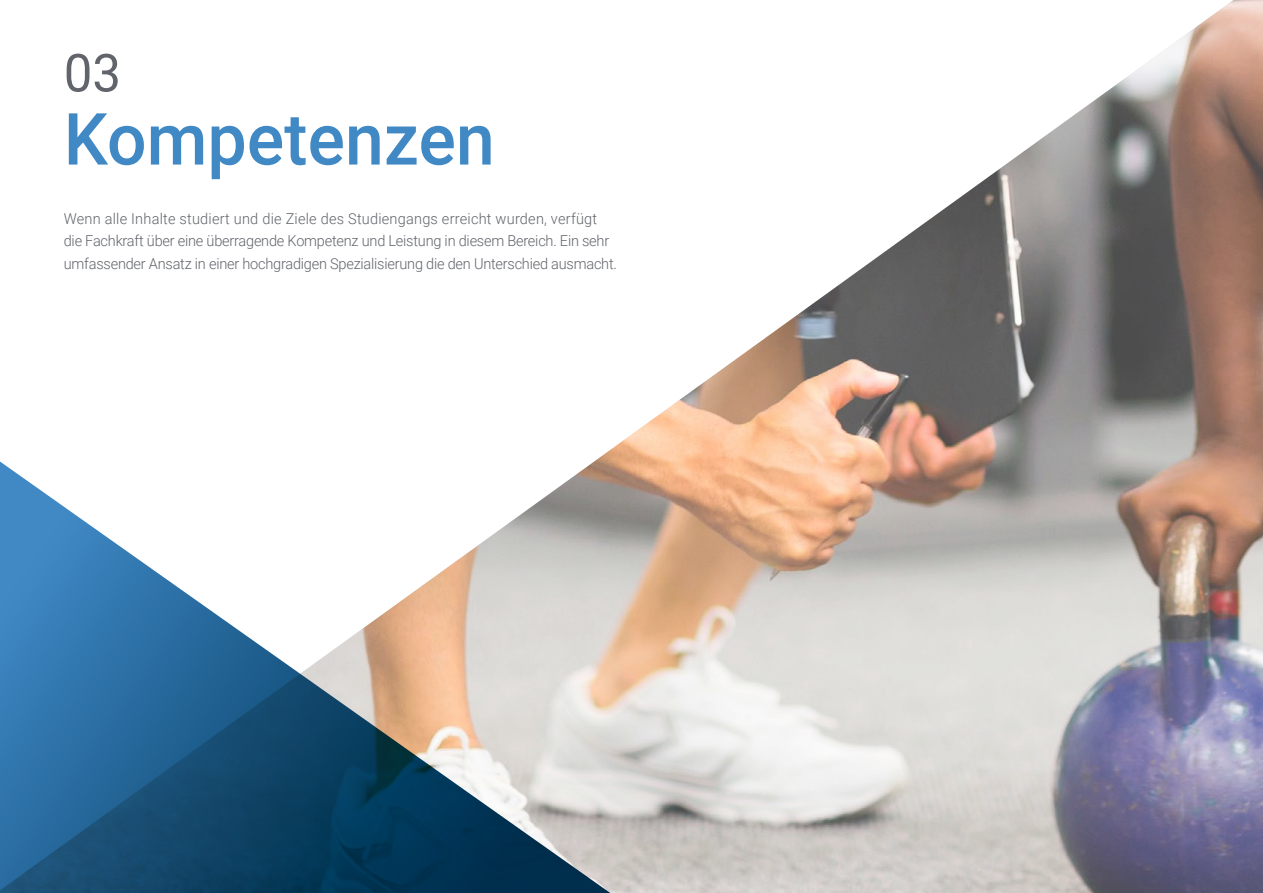
<style>
.page{position:relative;width:1263px;height:893px;background:#fff}
.page>*{position:absolute;margin:0;border:0;box-sizing:border-box;transform-origin:0 0}
.t1{font:500 72px "Roboto";color:#4089c5}
.t2{font:52.5px "Roboto";color:#61646a}
.t3{font:300 15px/22.5px "Roboto";letter-spacing:-.015em;color:#61646a}
</style>
<div class="page">
<img style="left:616px;top:0;width:647px;height:893px">
<svg style="left:0;top:446px;width:640px;height:447px"></svg>
<h2 class="t2" style="left:64px;top:36px;width:59px">03</h2>
<h1 class="t1" style="left:64px;top:89px;width:432px">Kompetenzen</h1>
<p class="t3" style="left:64px;top:207px;width:555px">Wenn alle Inhalte studiert und die Ziele des Studiengangs erreicht wurden, verfügt die Fachkraft über eine überragende Kompetenz und Leistung in diesem Bereich. Ein sehr umfassender Ansatz in einer hochgradigen Spezialisierung die den Unterschied ausmacht.</p>
</div>
